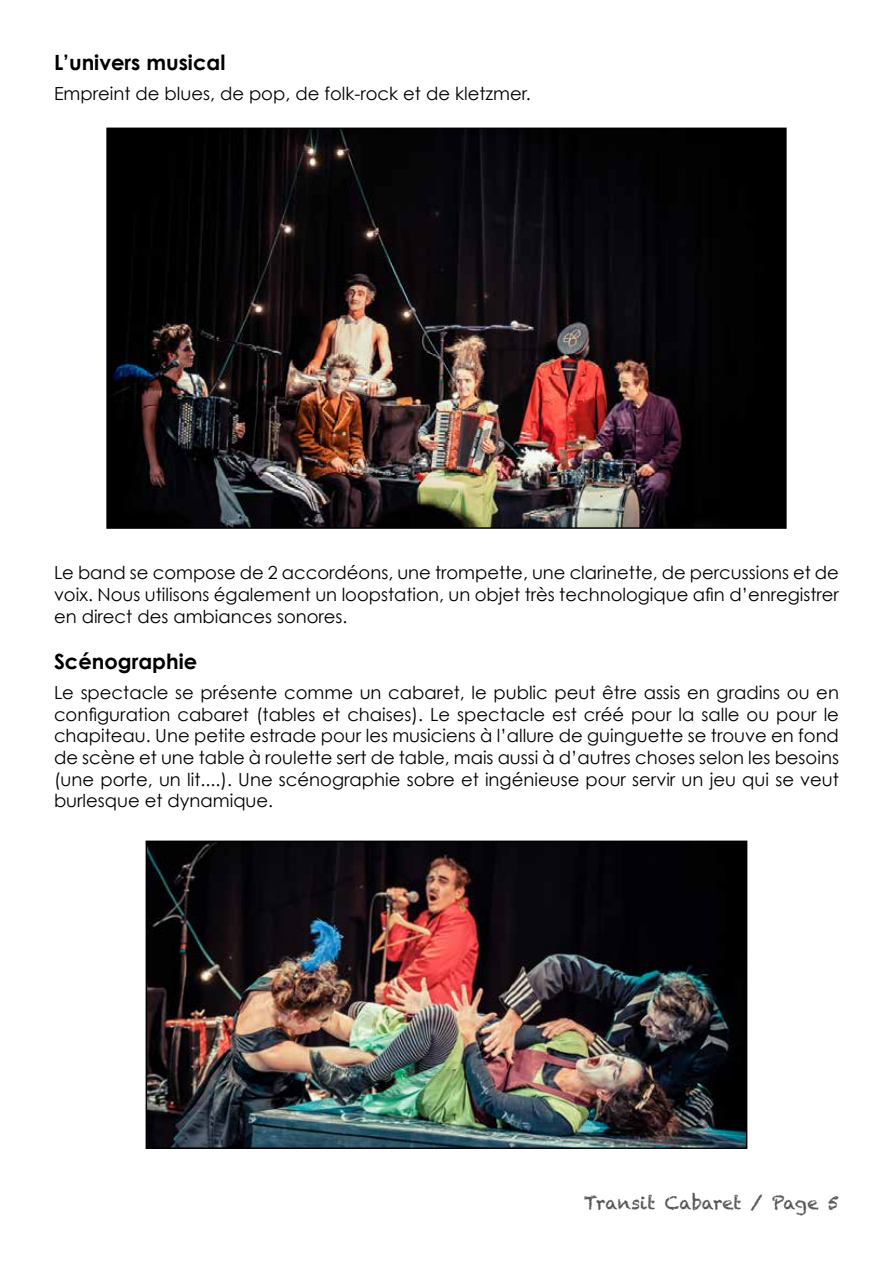
<style>
.page{position:relative;width:893px;height:1263px;background:#fff}
.page>*{position:absolute;margin:0;border:0;box-sizing:border-box;transform-origin:0 0}
.t1{font:700 21px "Century Gothic";color:#000}
.t2{font:18px/21.6px "Century Gothic";color:#000;text-align:justify}
.t3{font:18px "Chalkduster";color:#575756}
</style>
<div class="page">
<img style="left:109px;top:131px;width:675px;height:395px">
<div style="left:106px;top:128px;width:681px;height:401px;border:2px solid #000"></div>
<img style="left:149px;top:843px;width:595px;height:303px">
<div style="left:146px;top:840px;width:601px;height:309px;border:2px solid #000"></div>
<p class="t1" style="left:54px;top:49px;width:173px">L’univers musical</p>
<p class="t2" style="left:54px;top:82px;width:478px">Empreint de blues, de pop, de folk-rock et de kletzmer.</p>
<p class="t2" style="left:54px;top:562px;width:786px">Le band se compose de 2 accordéons, une trompette, une clarinette, de percussions et de voix. Nous utilisons également un loopstation, un objet très technologique afin d’enregistrer en direct des ambiances sonores.</p>
<p class="t1" style="left:54px;top:648px;width:145px">Scénographie</p>
<p class="t2" style="left:54px;top:682px;width:786px">Le spectacle se présente comme un cabaret, le public peut être assis en gradins ou en configuration cabaret (tables et chaises). Le spectacle est créé pour la salle ou pour le chapiteau. Une petite estrade pour les musiciens à l’allure de guinguette se trouve en fond de scène et une table à roulette sert de table, mais aussi à d’autres choses selon les besoins (une porte, un lit....). Une scénographie sobre et ingénieuse pour servir un jeu qui se veut burlesque et dynamique.</p>
<p class="t3" style="left:584px;top:1192px;width:257px">Transit Cabaret / Page 5</p>
</div>
